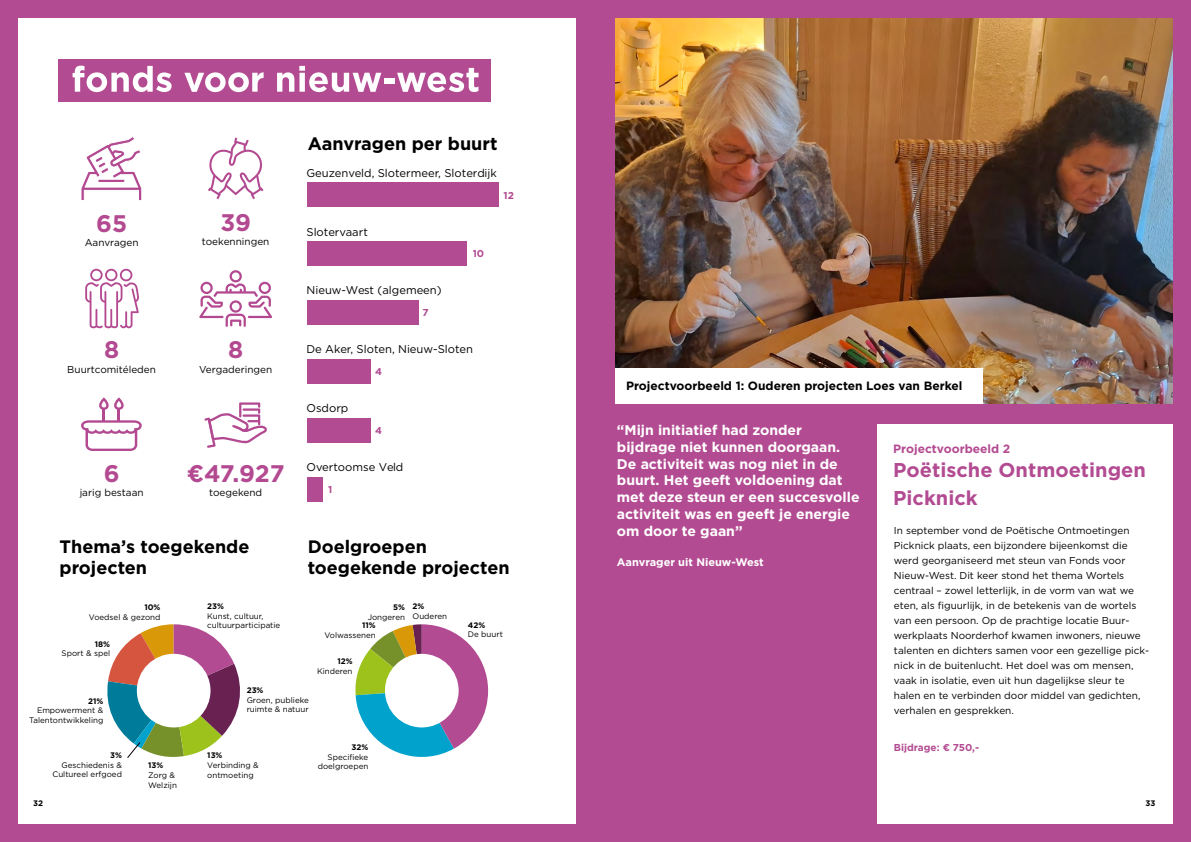
<style>
.page{position:relative;width:1191px;height:842px;background:#b34b92}
.page>*{position:absolute;margin:0;border:0;box-sizing:border-box;transform-origin:0 0}
.t1{font:700 24px "Gotham";letter-spacing:-.005em;color:#b34a91}
.t2{font:700 20px/28.8px "Gotham";color:#b34b92}
.t3{font:700 18px/21.6px "Gotham";color:#000}
.t4{font:700 14px/16.8px "Gotham";color:#fff}
.t5{font:700 12px "Gotham";color:#000}
.t6{font:700 12px "Gotham";color:#b34a91}
.t7{font:11.2px "Gotham";color:#020203}
.t8{font:700 11px "Gotham";color:#fff}
.t9{font:10px/15px "Gotham";color:#000}
.t10{font:700 10px "Gotham";color:#b34b92}
.t11{font:700 10px "Gotham";color:#b34a91}
.t12{font:8px/9.6px "Gotham";color:#000}
.t13{font:700 8px "Gotham";color:#000}
</style>
<div class="page">
<div style="left:18px;top:18px;width:557px;height:805px;background:#fff"></div>
<img style="left:615px;top:18px;width:557px;height:385px">
<div style="left:876px;top:424px;width:296px;height:399px;background:#fff"></div>
<div style="left:59px;top:60px;width:432px;height:42px;background:#b34b92"></div>
<svg style="left:73px;top:66px;width:99px;height:26px"></svg>
<svg style="left:184px;top:72px;width:80px;height:20px"></svg>
<svg style="left:277px;top:66px;width:104px;height:26px"></svg>
<div style="left:384px;top:78px;width:11px;height:5px;background:#fff"></div>
<svg style="left:397px;top:68px;width:81px;height:24px"></svg>
<svg style="left:355px;top:624px;width:133px;height:133px"></svg>
<svg style="left:107px;top:624px;width:133px;height:134px"></svg>
<div style="left:385px;top:654px;width:73px;height:73px;background:#fff;border-radius:50%"></div>
<svg style="left:208px;top:138px;width:56px;height:61px"></svg>
<svg style="left:85px;top:269px;width:54px;height:59px"></svg>
<svg style="left:199px;top:270px;width:73px;height:57px"></svg>
<svg style="left:81px;top:397px;width:61px;height:54px"></svg>
<svg style="left:81px;top:137px;width:61px;height:64px"></svg>
<svg style="left:204px;top:402px;width:63px;height:46px"></svg>
<div style="left:307px;top:182px;width:192px;height:25px;background:#b34b92"></div>
<div style="left:307px;top:241px;width:160px;height:25px;background:#b34b92"></div>
<div style="left:307px;top:300px;width:112px;height:25px;background:#b34b92"></div>
<div style="left:307px;top:359px;width:64px;height:25px;background:#b34b92"></div>
<div style="left:307px;top:418px;width:64px;height:25px;background:#b34b92"></div>
<div style="left:307px;top:477px;width:16px;height:25px;background:#b34b92"></div>
<div style="left:615px;top:368px;width:368px;height:35px;background:#fff"></div>
<h3 class="t3" style="left:308px;top:133px;width:191px">Aanvragen per buurt</h3>
<p class="t7" style="left:306px;top:165px;width:192px">Geuzenveld, Slotermeer, Sloterdijk</p>
<h1 class="t1" style="left:96px;top:207px;width:33px">65</h1>
<h1 class="t1" style="left:220px;top:207px;width:32px">39</h1>
<p class="t9" style="left:85px;top:235px;width:55px">Aanvragen</p>
<p class="t9" style="left:202px;top:234px;width:69px">toekenningen</p>
<h1 class="t1" style="left:104px;top:334px;width:17px">8</h1>
<h1 class="t1" style="left:228px;top:334px;width:17px">8</h1>
<p class="t9" style="left:67px;top:361px;width:90px">Buurtcomitéleden</p>
<p class="t9" style="left:199px;top:361px;width:75px">Vergaderingen</p>
<h1 class="t1" style="left:104px;top:457px;width:17px">6</h1>
<h1 class="t1" style="left:187px;top:457px;width:99px">€47.927</h1>
<p class="t9" style="left:80px;top:485px;width:65px">jarig bestaan</p>
<p class="t9" style="left:209px;top:485px;width:54px">toegekend</p>
<p class="t7" style="left:306px;top:224px;width:63px">Slotervaart</p>
<p class="t7" style="left:306px;top:283px;width:137px">Nieuw-West (algemeen)</p>
<p class="t11" style="left:422px;top:306px;width:8px">7</p>
<p class="t11" style="left:473px;top:247px;width:13px">10</p>
<p class="t7" style="left:306px;top:342px;width:168px">De Aker, Sloten, Nieuw-Sloten</p>
<p class="t7" style="left:306px;top:401px;width:43px">Osdorp</p>
<p class="t11" style="left:375px;top:365px;width:8px">4</p>
<p class="t11" style="left:375px;top:424px;width:8px">4</p>
<p class="t7" style="left:306px;top:460px;width:98px">Overtoomse Veld</p>
<p class="t11" style="left:328px;top:483px;width:6px">1</p>
<p class="t11" style="left:503px;top:189px;width:12px">12</p>
<h3 class="t3" style="left:60px;top:535px;width:191px">Thema’s toegekende projecten</h3>
<h3 class="t3" style="left:308px;top:535px;width:203px">Doelgroepen toegekende projecten</h3>
<p class="t13" style="left:144px;top:602px;width:18px">10%</p>
<p class="t12" style="left:89px;top:612px;width:73px">Voedsel &amp; gezond</p>
<p class="t13" style="left:95px;top:638px;width:17px">18%</p>
<p class="t12" style="left:62px;top:648px;width:50px">Sport &amp; spel</p>
<p class="t13" style="left:88px;top:695px;width:17px">21%</p>
<p class="t12" style="left:29px;top:705px;width:76px;text-align:right">Empowerment &amp;<br>Talentontwikkeling</p>
<p class="t13" style="left:110px;top:750px;width:13px">3%</p>
<p class="t12" style="left:52px;top:760px;width:71px;text-align:right">Geschiedenis &amp;<br>Cultureel erfgoed</p>
<p class="t13" style="left:148px;top:760px;width:17px">13%</p>
<p class="t12" style="left:148px;top:770px;width:30px">Zorg &amp;<br>Welzijn</p>
<p class="t13" style="left:207px;top:601px;width:18px">23%</p>
<p class="t12" style="left:207px;top:611px;width:75px">Kunst, cultuur, cultuurparticipatie</p>
<p class="t13" style="left:247px;top:685px;width:18px">23%</p>
<p class="t12" style="left:247px;top:695px;width:64px">Groen, publieke ruimte &amp; natuur</p>
<p class="t13" style="left:393px;top:602px;width:13px">5%</p>
<p class="t12" style="left:368px;top:612px;width:39px">Jongeren</p>
<p class="t13" style="left:362px;top:620px;width:15px">11%</p>
<p class="t12" style="left:324px;top:630px;width:53px">Volwassenen</p>
<p class="t13" style="left:412px;top:601px;width:13px">2%</p>
<p class="t12" style="left:412px;top:611px;width:36px">Ouderen</p>
<p class="t13" style="left:337px;top:656px;width:17px">12%</p>
<p class="t12" style="left:317px;top:666px;width:37px">Kinderen</p>
<p class="t13" style="left:207px;top:750px;width:17px">13%</p>
<p class="t12" style="left:207px;top:760px;width:53px">Verbinding &amp; ontmoeting</p>
<p class="t13" style="left:351px;top:742px;width:18px">32%</p>
<p class="t12" style="left:318px;top:752px;width:52px;text-align:right">Specifieke doelgroepen</p>
<p class="t13" style="left:468px;top:619px;width:19px">42%</p>
<p class="t12" style="left:468px;top:629px;width:37px">De buurt</p>
<p class="t5" style="left:626px;top:378px;width:338px">Projectvoorbeeld 1: Ouderen projecten Loes van Berkel</p>
<h3 class="t4" style="left:617px;top:422px;width:244px">“Mijn initiatief had zonder bijdrage niet kunnen doorgaan.<br>De activiteit was nog niet in de buurt. Het geeft voldoening dat met deze steun er een succesvolle activiteit was en geeft je energie om door te gaan”</h3>
<p class="t8" style="left:617px;top:555px;width:148px">Aanvrager uit Nieuw-West</p>
<p class="t6" style="left:893px;top:440px;width:119px">Projectvoorbeeld 2</p>
<h2 class="t2" style="left:893px;top:455px;width:254px">Poëtische Ontmoetingen<br>Picknick</h2>
<p class="t9" style="left:894px;top:523px;width:257px">In september vond de Poëtische Ontmoetingen Picknick plaats, een bijzondere bijeenkomst die werd georganiseerd met steun van Fonds voor Nieuw-West. Dit keer stond het thema Wortels centraal – zowel letterlijk, in de vorm van wat we eten, als figuurlijk, in de betekenis van de wortels van een persoon. Op de prachtige locatie Buur&shy;werkplaats Noorderhof kwamen inwoners, nieuwe talenten en dichters samen voor een gezellige pick&shy;nick in de buitenlucht. Het doel was om mensen, vaak in isolatie, even uit hun dagelijkse sleur te halen en te verbinden door middel van gedichten, verhalen en gesprekken.</p>
<p class="t10" style="left:894px;top:740px;width:87px">Bijdrage: € 750,-</p>
<p class="t13" style="left:33px;top:798px;width:11px">32</p>
<p class="t13" style="left:1145px;top:798px;width:11px">33</p>
</div>
